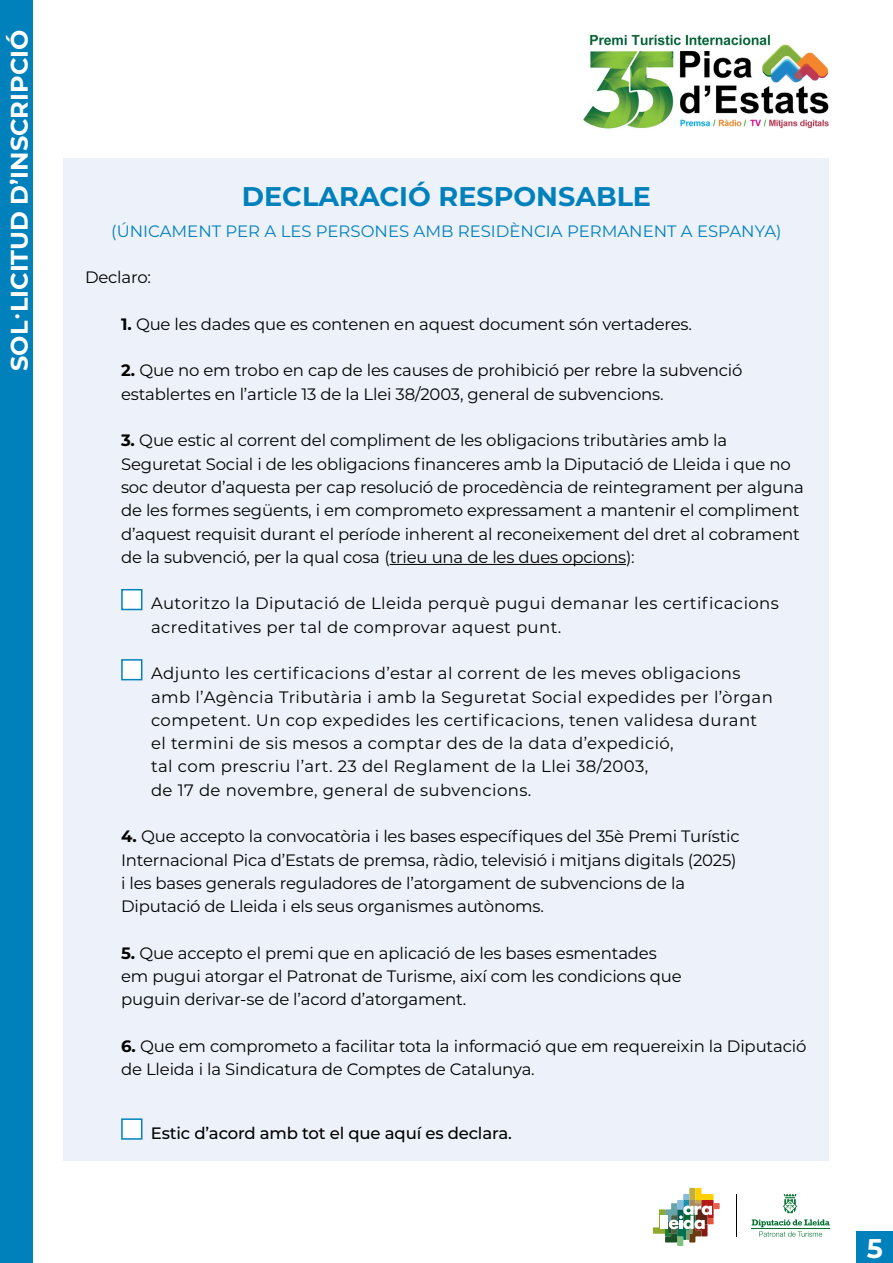
<style>
.page{position:relative;width:893px;height:1263px;background:#fff}
.page>*{position:absolute;margin:0;border:0;box-sizing:border-box;transform-origin:0 0}
.t1{font:700 27px "Montserrat";color:#0081bc}
.t2{font:700 27px "Montserrat";color:#fff}
.t3{font:700 24px "Montserrat";color:#fff}
.t4{font:16.5px/23.2px "Montserrat";letter-spacing:-.01em;color:#000}
.t5{font:16.5px/23.2px "Montserrat";letter-spacing:.025em;color:#000}
.t6{font:16.5px "Montserrat";color:#0081bc}
.t7{font:500 16.5px "Montserrat";letter-spacing:-.01em;color:#000}
.s1{font-weight:700}
</style>
<div class="page">
<div style="left:857px;top:1232px;width:36px;height:31px;background:#0081bc"></div>
<div style="left:0;top:0;width:33px;height:1263px;background:#0081bc"></div>
<svg style="left:653px;top:1188px;width:67px;height:58px"></svg>
<hr style="left:736px;top:1194px;width:1px;height:42px;background:#000">
<svg style="left:752px;top:1194px;width:78px;height:43px"></svg>
<div style="left:64px;top:159px;width:765px;height:961px;background:#edf1f9"></div>
<hr style="left:390px;top:564px;width:236px;height:1px;background:#000">
<div style="left:64px;top:1118px;width:765px;height:43px;background:#edf1f9"></div>
<div style="left:121px;top:1118px;width:21px;height:22px;background:#fff;border:2px solid #0081bc"></div>
<div style="left:121px;top:589px;width:21px;height:21px;background:#fff;border:2px solid #0081bc"></div>
<div style="left:121px;top:659px;width:21px;height:21px;background:#fff;border:2px solid #0081bc"></div>
<img style="left:583px;top:34px;width:246px;height:95px">
<h2 class="t3" style="left:2px;top:371px;width:343px;rotate:-90deg">SOL·LICITUD D’INSCRIPCIÓ</h2>
<h1 class="t1" style="left:242px;top:177px;width:411px">DECLARACIÓ RESPONSABLE</h1>
<p class="t6" style="left:111px;top:219px;width:672px">(ÚNICAMENT PER A LES PERSONES AMB RESIDÈNCIA PERMANENT A ESPANYA)</p>
<p class="t4" style="left:85px;top:265px;width:68px">Declaro:</p>
<p class="t4" style="left:121px;top:312px;width:572px"><span class="s1">1.</span> Que les dades que es contenen en aquest document són vertaderes.</p>
<p class="t4" style="left:121px;top:358px;width:623px"><span class="s1">2.</span> Que no em trobo en cap de les causes de prohibició per rebre la subvenció establertes en l’article 13 de la Llei 38/2003, general de subvencions.</p>
<p class="t4" style="left:121px;top:428px;width:684px"><span class="s1">3.</span> Que estic al corrent del compliment de les obligacions tributàries amb la Seguretat Social i de les obligacions financeres amb la Diputació de Lleida i que no soc deutor d’aquesta per cap resolució de procedència de reintegrament per alguna de les formes següents, i em comprometo expressament a mantenir el compliment d’aquest requisit durant el període inherent al reconeixement del dret al cobrament de la subvenció, per la qual cosa (trieu una de les dues opcions):</p>
<p class="t5" style="left:151px;top:591px;width:629px">Autoritzo la Diputació de Lleida perquè pugui demanar les certificacions acreditatives per tal de comprovar aquest punt.</p>
<p class="t5" style="left:151px;top:661px;width:623px">Adjunto les certificacions d’estar al corrent de les meves obligacions amb l’Agència Tributària i amb la Seguretat Social expedides per l’òrgan competent. Un cop expedides les certificacions, tenen validesa durant el termini de sis mesos a comptar des de la data d’expedició,<br>tal com prescriu l’art. 23 del Reglament de la Llei 38/2003,<br>de 17 de novembre, general de subvencions.</p>
<p class="t4" style="left:121px;top:824px;width:620px"><span class="s1">4.</span> Que accepto la convocatòria i les bases específiques del 35è Premi Turístic Internacional Pica d’Estats de premsa, ràdio, televisió i mitjans digitals (2025) i les bases generals reguladores de l’atorgament de subvencions de la Diputació de Lleida i els seus organismes autònoms.</p>
<p class="t4" style="left:121px;top:941px;width:562px"><span class="s1">5.</span> Que accepto el premi que en aplicació de les bases esmentades em pugui atorgar el Patronat de Turisme, així com les condicions que puguin derivar-se de l’acord d’atorgament.</p>
<p class="t4" style="left:121px;top:1034px;width:687px"><span class="s1">6.</span> Que em comprometo a facilitar tota la informació que em requereixin la Diputació de Lleida i la Sindicatura de Comptes de Catalunya.</p>
<p class="t7" style="left:151px;top:1121px;width:362px">Estic d’acord amb tot el que aquí es declara.</p>
<h1 class="t2" style="left:867px;top:1229px;width:18px">5</h1>
</div>
